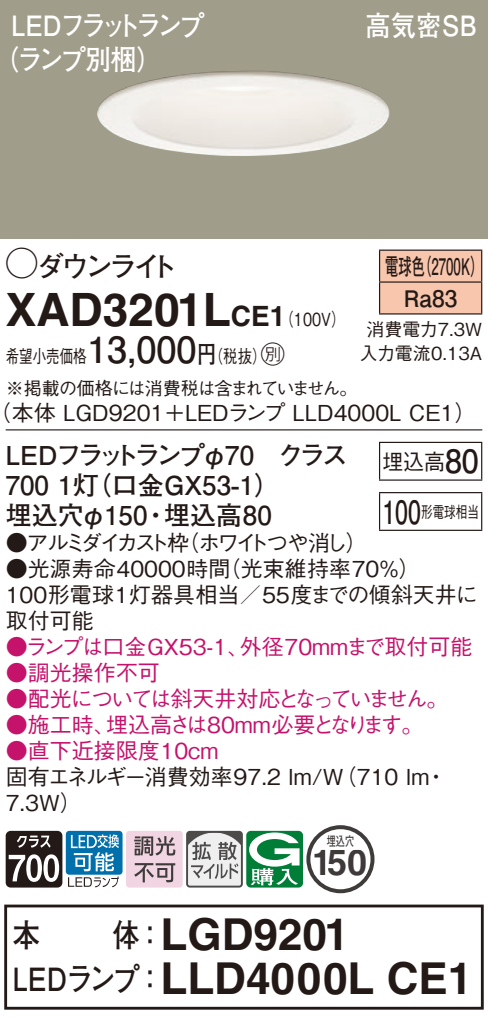
<style>
.page{position:relative;width:488px;height:1021px;background:#fff}
.page>*{position:absolute;margin:0;border:0;box-sizing:border-box;transform-origin:0 0}
.t1{font:700 46px "Helvetica LT Std";color:#231916}
.t2{font:700 44px/44px "Helvetica LT Std";color:#231916;text-align:center}
.t3{font:700 36px "Helvetica LT Std";color:#3e3a39}
.t4{font:700 32px "Futo Go B101 Pro";color:#231916;scale:.85 1}
.t5{font:700 28px/34px "Futo Go B101 Pro";letter-spacing:-.12em;color:#fff;scale:.9 1}
.t6{font:700 28px "Futo Go B101 Pro";letter-spacing:-.15em;color:#231916}
.t7{font:700 28px "Futo Go B101 Pro";letter-spacing:-.06em;color:#fff;scale:.9 1}
.t8{font:700 26px/30px "Futo Go B101 Pro";color:#231916}
.t9{font:700 22.8px/32px "Futo Go B101 Pro";color:#231916;text-align:center;scale:.58 1}
.t10{font:500 22px/26px "Gothic BBB Pro";color:#231916}
.t11{font:500 22px "Gothic BBB Pro";color:#c5126b}
.t12{font:500 22px "Gothic BBB Pro";letter-spacing:-.11em;color:#c5126b}
.t13{font:500 22px "Gothic BBB Pro";letter-spacing:-.165em;color:#231916}
.t14{font:500 22px "Gothic BBB Pro";color:#231916;scale:.95 1}
.t15{font:500 18px/31.6px "Gothic BBB Pro";letter-spacing:-.035em;color:#231916;scale:.75 1}
.t16{font:500 18px/24px "Gothic BBB Pro";color:#231916;text-align:center}
.t17{font:500 16px "Gothic BBB Pro";color:#231916;scale:.72 1}
.t18{font:13.2px "Futo Go B101 Pro Bold 90 pv RKSJ H";color:#3f3b3a;scale:.7 1}
.s1{font-family:"Ford Classification 1";font-weight:400;font-size:32px}
.s2{font-size:28px}
.s3{font-family:"Gothic BBB Pro";font-weight:500;font-size:18px}
.s4{font-family:"Futo Go B101 Pro";font-weight:700;font-size:36px}
.s5{font-family:"Futo Go B101 Pro";font-weight:700;font-size:24px}
.s6{font-family:"Ford Classification 1";font-weight:400;font-size:24px}
.s7{font-family:"Futo Go B101 Pro";font-weight:700;font-size:32px}
.s8{color:#251b18}
.s9{font-family:"Futo Go B101 Pro";font-size:32px}
</style>
<div class="page">
<div style="left:0;top:0;width:488px;height:238px;background:#a19d8b"></div>
<img style="left:97px;top:71px;width:293px;height:85px">
<div style="left:380px;top:251px;width:101px;height:62px;background:#f8c6ad"></div>
<hr style="left:379px;top:249px;width:103px;height:2px;background:#231916">
<hr style="left:379px;top:251px;width:1px;height:30px;background:#231916">
<hr style="left:481px;top:251px;width:1px;height:30px;background:#231916">
<hr style="left:379px;top:281px;width:103px;height:2px;background:#231916">
<hr style="left:379px;top:283px;width:1px;height:30px;background:#231916">
<hr style="left:481px;top:283px;width:1px;height:30px;background:#231916">
<hr style="left:379px;top:313px;width:103px;height:1px;background:#231916">
<hr style="left:6px;top:429px;width:476px;height:1px;background:#231916">
<hr style="left:379px;top:443px;width:1px;height:36px;background:#231916">
<hr style="left:379px;top:442px;width:103px;height:1px;background:#231916">
<hr style="left:481px;top:443px;width:1px;height:36px;background:#231916">
<hr style="left:379px;top:479px;width:103px;height:2px;background:#231916">
<hr style="left:379px;top:493px;width:1px;height:36px;background:#231916">
<hr style="left:379px;top:492px;width:103px;height:1px;background:#231916">
<hr style="left:481px;top:493px;width:1px;height:36px;background:#231916">
<hr style="left:379px;top:529px;width:103px;height:2px;background:#231916">
<svg style="left:6px;top:830px;width:56px;height:57px"></svg>
<div style="left:66px;top:830px;width:56px;height:44px;background:#0070ac;border-radius:3px"></div>
<svg style="left:68px;top:834px;width:51px;height:53px"></svg>
<svg style="left:126px;top:825px;width:248px;height:68px"></svg>
<div style="left:4px;top:904px;width:479px;height:105px;border:3px solid #231916"></div>
<p class="t5" style="left:-7px;top:5px;width:236px;text-indent:18px">LEDフラットランプ（ランプ別梱）</p>
<p class="t7" style="left:365px;top:3px;width:125px">高気密SB</p>
<p class="t6" style="left:6px;top:244px;width:174px"><span class="s1">A</span>ダウンライト</p>
<h1 class="t1" style="left:6px;top:281px;width:341px">XAD3201L<span class="s2">CE1</span><span class="s3">（100V）</span></h1>
<p class="t15" style="left:6px;top:338px;width:470px">希望小売価格<span class="s4">13,000</span><span class="s5">円</span>（税抜）<span class="s6">C<br></span>※掲載の価格には消費税は含まれていません。</p>
<p class="t10" style="left:-10px;top:397px;width:488px">（本体 LGD9201＋LEDランプ LLD4000L CE1）</p>
<p class="t9" style="left:385px;top:247px;width:171px">電球色（2700K）<br>Ra83</p>
<p class="t16" style="left:359px;top:315px;width:124px">消費電力7.3W入力電流0.13A</p>
<p class="t8" style="left:6px;top:436px;width:343px">LEDフラットランプφ70　クラス<br>700 1灯（口金GX53-1）<br>埋込穴φ150・埋込高80</p>
<p class="t13" style="left:6px;top:525px;width:363px">●アルミダイカスト枠（ホワイトつや消し）</p>
<p class="t10" style="left:6px;top:553px;width:473px">●光源寿命40000時間（光束維持率70％）<br>100形電球1灯器具相当／55度までの傾斜天井に取付可能</p>
<p class="t11" style="left:6px;top:629px;width:468px">●ランプは口金GX53-1、外径70mmまで取付可能</p>
<p class="t11" style="left:6px;top:655px;width:156px">●調光操作不可</p>
<p class="t12" style="left:6px;top:681px;width:444px">●配光については斜天井対応となっていません。</p>
<p class="t11" style="left:6px;top:707px;width:419px">●施工時、埋込高さは80mm必要となります。</p>
<p class="t11" style="left:6px;top:733px;width:214px">●直下近接限度10cm</p>
<p class="t10" style="left:6px;top:761px;width:443px">固有エネルギー消費効率97.2 lm/W（710 lm・<br>7.3W）</p>
<p class="t14" style="left:382px;top:443px;width:103px">埋込高<span class="s7">80</span></p>
<p class="t17" style="left:382px;top:498px;width:135px"><span class="s7">100</span>形電球相当</p>
<p class="t18" style="left:327px;top:830px;width:41px">埋込穴</p>
<h3 class="t3" style="left:312px;top:840px;width:57px"><span class="s8">1</span>50</h3>
<h2 class="t2" style="left:13px;top:911px;width:461px"><span class="s9">体：</span>LGD9201<br><span class="s9">LEDランプ：</span>LLD4000L CE1</h2>
<h3 class="t4" style="left:13px;top:909px;width:34px">本</h3>
</div>
